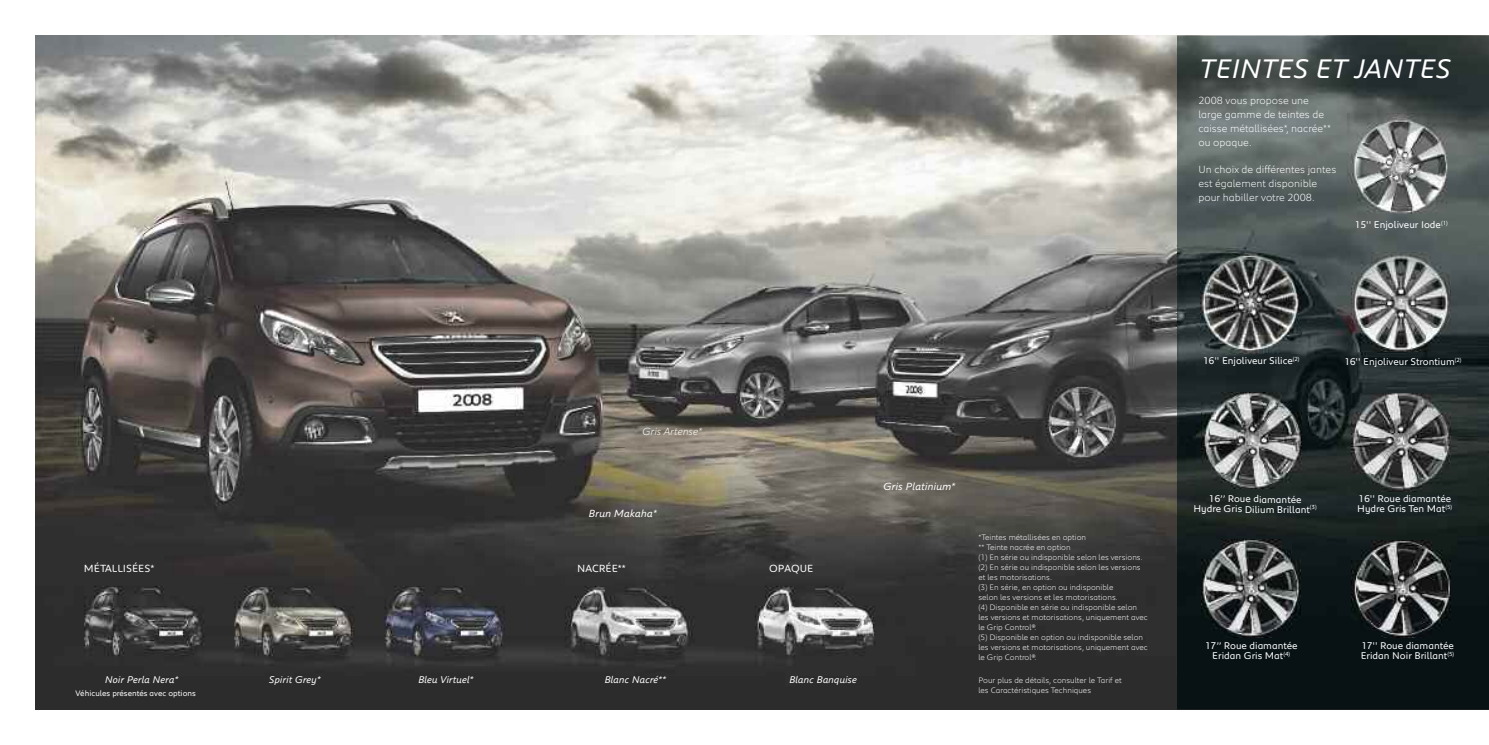
<style>
.page{position:relative;width:1489px;height:745px;background:#fff}
.page>*{position:absolute;margin:0;border:0;box-sizing:border-box;transform-origin:0 0}
.t1{font:italic 27.5px "Peugeot";color:#fff}
.t2{font:300 10.62px/13.8px "Peugeot";color:#fff}
.t3{font:10.62px "Peugeot";color:#fff}
.t4{font:italic 10.62px "Peugeot";color:#fff}
.t5{font:italic 300 10.62px "Peugeot";color:#fff}
.t6{font:10px/10px "Peugeot";color:#fff;text-align:center}
.t7{font:italic 10px "Peugeot";color:#fff}
.t8{font:300 8.12px/10px "Peugeot";color:#fff}
.t9{font:8.12px "Peugeot";color:#fff}
</style>
<div class="page">
<img style="left:35px;top:35px;width:1141px;height:674px">
<img style="left:1176px;top:35px;width:312px;height:674px">
<img style="left:1351px;top:253px;width:99px;height:98px">
<img style="left:1346px;top:113px;width:109px;height:108px">
<img style="left:1351px;top:393px;width:99px;height:97px">
<img style="left:1201px;top:392px;width:99px;height:96px">
<img style="left:1201px;top:539px;width:99px;height:98px">
<img style="left:1351px;top:539px;width:99px;height:98px">
<img style="left:1200px;top:253px;width:101px;height:100px">
<p class="t5" style="left:642px;top:427px;width:61px">Gris Artense*</p>
<p class="t4" style="left:589px;top:510px;width:70px">Brun Makaha*</p>
<p class="t3" style="left:84px;top:565px;width:72px">MÉTALLISÉES*</p>
<p class="t3" style="left:577px;top:565px;width:50px">NACRÉE**</p>
<p class="t7" style="left:105px;top:675px;width:75px">Noir Perla Nera*</p>
<p class="t7" style="left:269px;top:675px;width:53px">Spirit Grey*</p>
<p class="t7" style="left:418px;top:675px;width:57px">Bleu Virtuel*</p>
<p class="t7" style="left:604px;top:675px;width:63px">Blanc Nacré**</p>
<p class="t9" style="left:76px;top:690px;width:122px">Véhicules présentés avec options</p>
<p class="t1" style="left:1199px;top:60px;width:253px">TEINTES ET JANTES</p>
<p class="t2" style="left:1198px;top:95px;width:134px">2008 vous propose une large gamme de teintes de caisse métallisées*, nacrée** ou opaque.</p>
<p class="t2" style="left:1198px;top:163px;width:139px">Un choix de différentes jantes est également disponible pour habiller votre 2008.</p>
<p class="t6" style="left:1354px;top:221px;width:95px">15'' Enjoliveur Iode<sup>(1)</sup></p>
<p class="t3" style="left:769px;top:565px;width:45px">OPAQUE</p>
<p class="t7" style="left:789px;top:675px;width:69px">Blanc Banquise</p>
<p class="t4" style="left:883px;top:482px;width:74px">Gris Platinium*</p>
<p class="t8" style="left:978px;top:532px;width:171px">*Teintes métallisées en option<br>** Teinte nacrée en option<br>(1) En série ou indisponible selon les versions. (2) En série ou indisponible selon les versions et les motorisations.<br>(3) En série, en option ou indisponible<br>selon les versions et les motorisations.<br>(4) Disponible en série ou indisponible selon les versions et motorisations, uniquement avec le Grip Control®.<br>(5) Disponible en option ou indisponible selon les versions et motorisations, uniquement avec le Grip Control®.</p>
<p class="t8" style="left:978px;top:675px;width:145px">Pour plus de détails, consulter le Tarif et les Caractéristiques Techniques</p>
<p class="t6" style="left:1202px;top:356px;width:98px">16'' Enjoliveur Silice<sup>(2)</sup></p>
<p class="t6" style="left:1343px;top:357px;width:119px">16'' Enjoliveur Strontium<sup>(2)</sup></p>
<p class="t6" style="left:1193px;top:494px;width:125px">16’’ Roue diamantée<br>Hydre Gris Dilium Brillant<sup>(3)</sup></p>
<p class="t6" style="left:1356px;top:494px;width:96px;text-align:left">16'' Roue diamantée<br>Hydre Gris Ten Mat<sup>(5)</sup></p>
<p class="t6" style="left:1204px;top:641px;width:94px">17’’ Roue diamantée<br>Eridan Gris Mat<sup>(4)</sup></p>
<p class="t6" style="left:1360px;top:641px;width:95px;text-align:left">17'' Roue diamantée<br>Eridan Noir Brillant<sup>(5)</sup></p>
</div>
